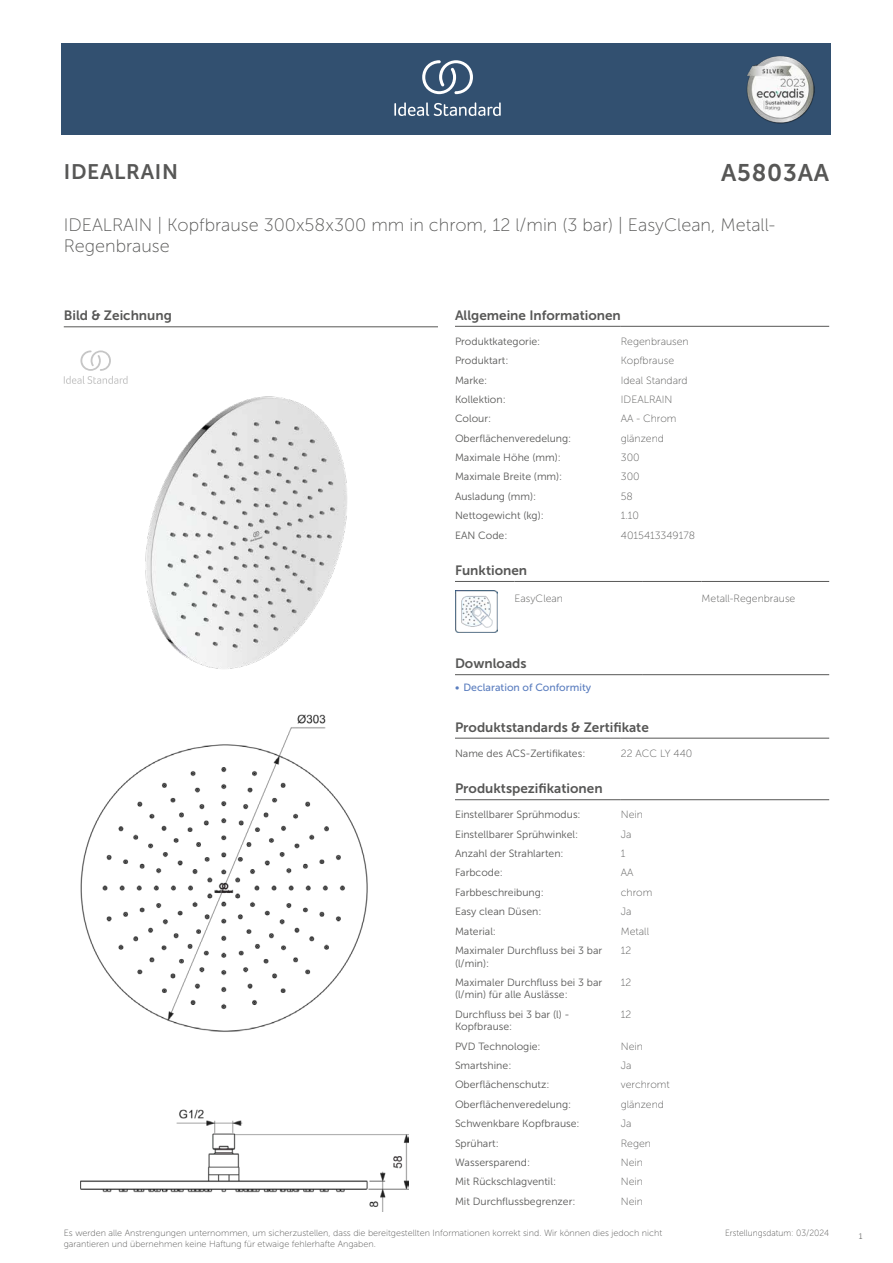
<style>
.page{position:relative;width:893px;height:1263px;background:#fff}
.page>*{position:absolute;margin:0;border:0;box-sizing:border-box;transform-origin:0 0}
.t1{font:24px "Museo Sans 700";letter-spacing:.035em;color:#575756}
.t2{font:21px "Museo Sans 700";letter-spacing:.035em;color:#575756}
.t3{font:18px/21.6px "Museo Sans 100";color:#575756}
.t4{font:13.5px "Museo Sans 700";color:#575756}
.t5{font:10.5px/12.6px "Museo Sans 300";color:#575756}
.t6{font:10.5px "Museo Sans 100";color:#575756}
.t7{font:10.5px "Museo Sans 500";color:#5b7ebf}
.t8{font:9px/10.8px "Museo Sans 100";color:#575756}
.t9{font:9px "Museo Sans 100";color:#575756;scale:.95 1}
.t10{font:300 9px "Calibri";color:#575756;scale:.95 1}
</style>
<div class="page">
<div style="left:62px;top:43px;width:769px;height:91px;background:#325070"></div>
<hr style="left:455px;top:326px;width:166px;height:1px;background:#575756">
<hr style="left:621px;top:326px;width:208px;height:1px;background:#575756">
<hr style="left:455px;top:581px;width:59px;height:1px;background:#575756">
<hr style="left:514px;top:581px;width:128px;height:1px;background:#575756">
<hr style="left:642px;top:581px;width:60px;height:1px;background:#575756">
<hr style="left:702px;top:581px;width:127px;height:1px;background:#575756">
<img style="left:455px;top:590px;width:42px;height:43px">
<hr style="left:455px;top:674px;width:187px;height:1px;background:#575756">
<hr style="left:642px;top:674px;width:187px;height:1px;background:#575756">
<hr style="left:455px;top:738px;width:166px;height:1px;background:#575756">
<hr style="left:621px;top:738px;width:208px;height:1px;background:#575756">
<hr style="left:455px;top:799px;width:166px;height:1px;background:#575756">
<hr style="left:621px;top:799px;width:208px;height:1px;background:#575756">
<img style="left:81px;top:714px;width:327px;height:497px">
<hr style="left:64px;top:327px;width:374px;height:1px;background:#575756">
<svg style="left:64px;top:350px;width:64px;height:34px"></svg>
<img style="left:145px;top:396px;width:202px;height:273px">
<svg style="left:394px;top:102px;width:107px;height:14px"></svg>
<svg style="left:422px;top:60px;width:51px;height:34px"></svg>
<img style="left:746px;top:56px;width:68px;height:67px">
<h2 class="t2" style="left:64px;top:160px;width:116px">IDEALRAIN</h2>
<h1 class="t1" style="left:721px;top:160px;width:110px">A5803AA</h1>
<h3 class="t3" style="left:64px;top:214px;width:713px">IDEALRAIN | Kopfbrause 300x58x300 mm in chrom, 12 l/min (3 bar) | EasyClean, Metall-<br>Regenbrause</h3>
<p class="t4" style="left:64px;top:308px;width:110px">Bild &amp; Zeichnung</p>
<p class="t4" style="left:455px;top:308px;width:167px">Allgemeine Informationen</p>
<p class="t5" style="left:455px;top:335px;width:87px">Produktkategorie:</p>
<p class="t6" style="left:621px;top:336px;width:69px">Regenbrausen</p>
<p class="t5" style="left:455px;top:354px;width:55px">Produktart:</p>
<p class="t6" style="left:621px;top:355px;width:55px">Kopfbrause</p>
<p class="t5" style="left:455px;top:374px;width:34px">Marke:</p>
<p class="t6" style="left:621px;top:374px;width:68px">Ideal Standard</p>
<p class="t5" style="left:455px;top:393px;width:52px">Kollektion:</p>
<p class="t6" style="left:621px;top:394px;width:53px">IDEALRAIN</p>
<p class="t5" style="left:455px;top:413px;width:38px">Colour:</p>
<p class="t6" style="left:621px;top:413px;width:57px">AA - Chrom</p>
<p class="t5" style="left:455px;top:432px;width:118px">Oberflächenveredelung:</p>
<p class="t6" style="left:621px;top:433px;width:45px">glänzend</p>
<p class="t5" style="left:455px;top:451px;width:107px">Maximale Höhe (mm):</p>
<p class="t6" style="left:621px;top:452px;width:20px">300</p>
<p class="t5" style="left:455px;top:471px;width:109px">Maximale Breite (mm):</p>
<p class="t6" style="left:621px;top:471px;width:20px">300</p>
<p class="t5" style="left:455px;top:490px;width:83px">Ausladung (mm):</p>
<p class="t6" style="left:621px;top:491px;width:14px">58</p>
<p class="t5" style="left:455px;top:509px;width:90px">Nettogewicht (kg):</p>
<p class="t6" style="left:621px;top:510px;width:20px">1.10</p>
<p class="t5" style="left:455px;top:529px;width:54px">EAN Code:</p>
<p class="t6" style="left:621px;top:529px;width:76px">4015413349178</p>
<p class="t4" style="left:455px;top:563px;width:74px">Funktionen</p>
<p class="t6" style="left:514px;top:593px;width:50px">EasyClean</p>
<p class="t6" style="left:702px;top:593px;width:95px">Metall-Regenbrause</p>
<p class="t4" style="left:455px;top:656px;width:73px">Downloads</p>
<p class="t7" style="left:455px;top:682px;width:138px">• Declaration of Conformity</p>
<p class="t4" style="left:455px;top:720px;width:195px">Produktstandards &amp; Zertifikate</p>
<p class="t5" style="left:455px;top:747px;width:132px">Name des ACS-Zertifikates:</p>
<p class="t6" style="left:621px;top:748px;width:73px">22 ACC LY 440</p>
<p class="t4" style="left:455px;top:781px;width:149px">Produktspezifikationen</p>
<p class="t5" style="left:455px;top:808px;width:127px">Einstellbarer Sprühmodus:</p>
<p class="t6" style="left:621px;top:809px;width:24px">Nein</p>
<p class="t5" style="left:455px;top:828px;width:125px">Einstellbarer Sprühwinkel:</p>
<p class="t6" style="left:621px;top:828px;width:12px">Ja</p>
<p class="t5" style="left:455px;top:847px;width:110px">Anzahl der Strahlarten:</p>
<p class="t6" style="left:621px;top:848px;width:6px">1</p>
<p class="t5" style="left:455px;top:867px;width:49px">Farbcode:</p>
<p class="t6" style="left:621px;top:867px;width:14px">AA</p>
<p class="t5" style="left:455px;top:886px;width:90px">Farbbeschreibung:</p>
<p class="t6" style="left:621px;top:887px;width:33px">chrom</p>
<p class="t5" style="left:455px;top:905px;width:88px">Easy clean Düsen:</p>
<p class="t6" style="left:621px;top:906px;width:12px">Ja</p>
<p class="t5" style="left:455px;top:925px;width:43px">Material:</p>
<p class="t6" style="left:621px;top:925px;width:30px">Metall</p>
<p class="t5" style="left:455px;top:944px;width:149px">Maximaler Durchfluss bei 3 bar (l/min):</p>
<p class="t6" style="left:621px;top:945px;width:12px">12</p>
<p class="t5" style="left:455px;top:976px;width:149px">Maximaler Durchfluss bei 3 bar (l/min) für alle Auslässe:</p>
<p class="t6" style="left:621px;top:977px;width:12px">12</p>
<p class="t5" style="left:455px;top:1008px;width:116px">Durchfluss bei 3 bar (l) -<br>Kopfbrause:</p>
<p class="t6" style="left:621px;top:1009px;width:12px">12</p>
<p class="t5" style="left:455px;top:1040px;width:87px">PVD Technologie:</p>
<p class="t6" style="left:621px;top:1040px;width:24px">Nein</p>
<p class="t5" style="left:455px;top:1059px;width:58px">Smartshine:</p>
<p class="t6" style="left:621px;top:1060px;width:12px">Ja</p>
<p class="t5" style="left:455px;top:1079px;width:96px">Oberflächenschutz:</p>
<p class="t6" style="left:621px;top:1079px;width:50px">verchromt</p>
<p class="t5" style="left:455px;top:1098px;width:118px">Oberflächenveredelung:</p>
<p class="t6" style="left:621px;top:1099px;width:45px">glänzend</p>
<p class="t5" style="left:455px;top:1117px;width:126px">Schwenkbare Kopfbrause:</p>
<p class="t6" style="left:621px;top:1118px;width:12px">Ja</p>
<p class="t5" style="left:455px;top:1137px;width:45px">Sprühart:</p>
<p class="t6" style="left:621px;top:1137px;width:32px">Regen</p>
<p class="t5" style="left:455px;top:1156px;width:77px">Wassersparend:</p>
<p class="t6" style="left:621px;top:1157px;width:24px">Nein</p>
<p class="t5" style="left:455px;top:1175px;width:103px">Mit Rückschlagventil:</p>
<p class="t6" style="left:621px;top:1176px;width:24px">Nein</p>
<p class="t5" style="left:455px;top:1195px;width:122px">Mit Durchflussbegrenzer:</p>
<p class="t6" style="left:621px;top:1195px;width:24px">Nein</p>
<p class="t8" style="left:64px;top:1227px;width:600px">Es werden alle Anstrengungen unternommen, um sicherzustellen, dass die bereitgestellten Informationen korrekt sind. Wir können dies jedoch nicht garantieren und übernehmen keine Haftung für etwaige fehlerhafte Angaben.</p>
<p class="t9" style="left:725px;top:1228px;width:111px">Erstellungsdatum: 03/2024</p>
<p class="t10" style="left:858px;top:1230px;width:6px">1</p>
</div>
